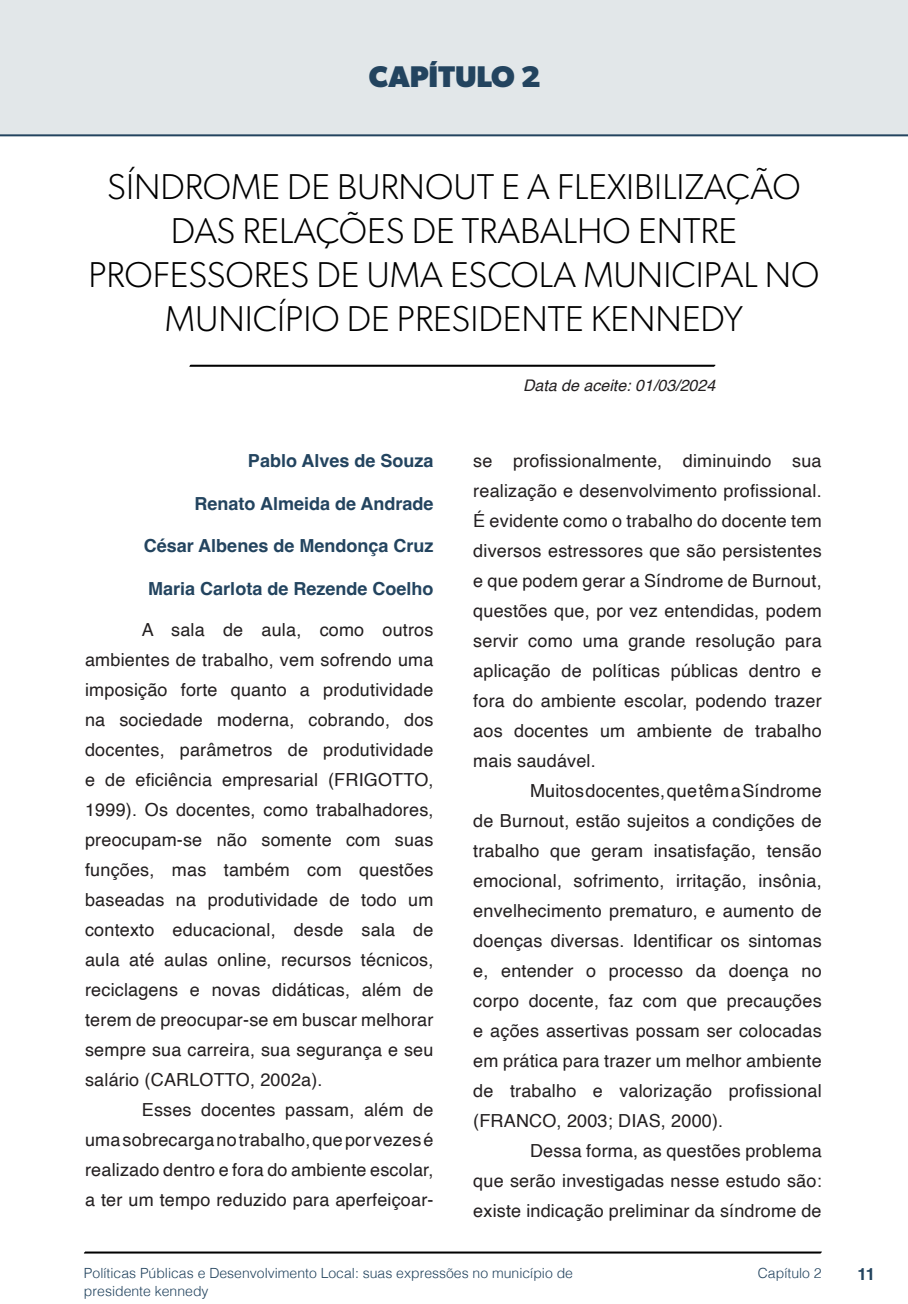
<style>
.page{position:relative;width:908px;height:1304px;background:#fff}
.page>*{position:absolute;margin:0;border:0;box-sizing:border-box;transform-origin:0 0}
.nome_artigos{font:300 36px/44px "Gibson";color:#000;text-align:center}
.capítulos{font:700 30px "Gibson";color:#23445f}
.txt{font:18px/30px "Helvetica";letter-spacing:.01em;color:#231f20;text-align:justify}
.nome_autores{font:700 18px "Helvetica";color:#23445f}
.t1{font:700 16.8px "Helvetica";color:#23445f}
.t2{font:italic 16px "Helvetica";color:#231f20}
.t3{font:300 14px/18px "Helvetica";color:#23445f}
</style>
<div class="page">
<svg style="left:84px;top:1251px;width:737px;height:3px;background:#515151"></svg>
<svg style="left:189px;top:364px;width:526px;height:3px;background:#4f4f4f"></svg>
<div style="left:0;top:0;width:907px;height:136px;background:#e2e7e9"></div>
<div style="left:44px;top:72px;width:68px;height:61px;background:#e2e7e9"></div>
<p class="capítulos" style="left:369px;top:58px;width:173px">CAPÍTULO 2</p>
<p class="nome_artigos" style="left:88px;top:164px;width:732px">SÍNDROME DE BURNOUT E A FLEXIBILIZAÇÃO DAS RELAÇÕES DE TRABALHO ENTRE PROFESSORES DE UMA ESCOLA MUNICIPAL NO MUNICÍPIO DE PRESIDENTE KENNEDY</p>
<p class="nome_autores" style="left:248px;top:450px;width:187px">Pablo Alves de Souza</p>
<p class="nome_autores" style="left:194px;top:492px;width:240px">Renato Almeida de Andrade</p>
<p class="nome_autores" style="left:144px;top:535px;width:291px">César Albenes de Mendonça Cruz</p>
<p class="nome_autores" style="left:148px;top:578px;width:287px">Maria Carlota de Rezende Coelho</p>
<p class="txt" style="left:85px;top:616px;width:350px;text-indent:57px">A sala de aula, como outros ambientes de trabalho, vem sofrendo uma imposição forte quanto a produtividade na sociedade moderna, cobrando, dos docentes, parâmetros de produtividade e de eficiência empresarial (FRIGOTTO, 1999). Os docentes, como trabalhadores, preocupam-se não somente com suas funções, mas também com questões baseadas na produtividade de todo um contexto educacional, desde sala de aula até aulas online, recursos técnicos, reciclagens e novas didáticas, além de terem de preocupar-se em buscar melhorar sempre sua carreira, sua segurança e seu salário (CARLOTTO, 2002a).</p>
<p class="txt" style="left:85px;top:1096px;width:350px;text-indent:57px">Esses docentes passam, além de uma sobrecarga no trabalho, que por vezes é realizado dentro e fora do ambiente escolar, a ter um tempo reduzido para aperfeiçoar-</p>
<p class="t2" style="left:523px;top:373px;width:194px">Data de aceite: 01/03/2024</p>
<p class="txt" style="left:473px;top:446px;width:350px">se profissionalmente, diminuindo sua realização e desenvolvimento profissional.<br>É evidente como o trabalho do docente tem diversos estressores que são persistentes e que podem gerar a Síndrome de Burnout, questões que, por vez entendidas, podem servir como uma grande resolução para aplicação de políticas públicas dentro e fora do ambiente escolar, podendo trazer aos docentes um ambiente de trabalho mais saudável.</p>
<p class="txt" style="left:473px;top:776px;width:350px;text-indent:57px">Muitos docentes, que têm a Síndrome de Burnout, estão sujeitos a condições de trabalho que geram insatisfação, tensão emocional, sofrimento, irritação, insônia, envelhecimento prematuro, e aumento de doenças diversas. Identificar os sintomas e, entender o processo da doença no corpo docente, faz com que precauções e ações assertivas possam ser colocadas em prática para trazer um melhor ambiente de trabalho e valorização profissional (FRANCO, 2003; DIAS, 2000).</p>
<p class="txt" style="left:473px;top:1136px;width:350px;text-indent:57px">Dessa forma, as questões problema que serão investigadas nesse estudo são: existe indicação preliminar da síndrome de</p>
<p class="t3" style="left:84px;top:1263px;width:490px">Políticas Públicas e Desenvolvimento Local: suas expressões no município de presidente kennedy</p>
<p class="t3" style="left:757px;top:1263px;width:65px">Capítulo 2</p>
<p class="t1" style="left:857px;top:1264px;width:19px">11</p>
</div>
